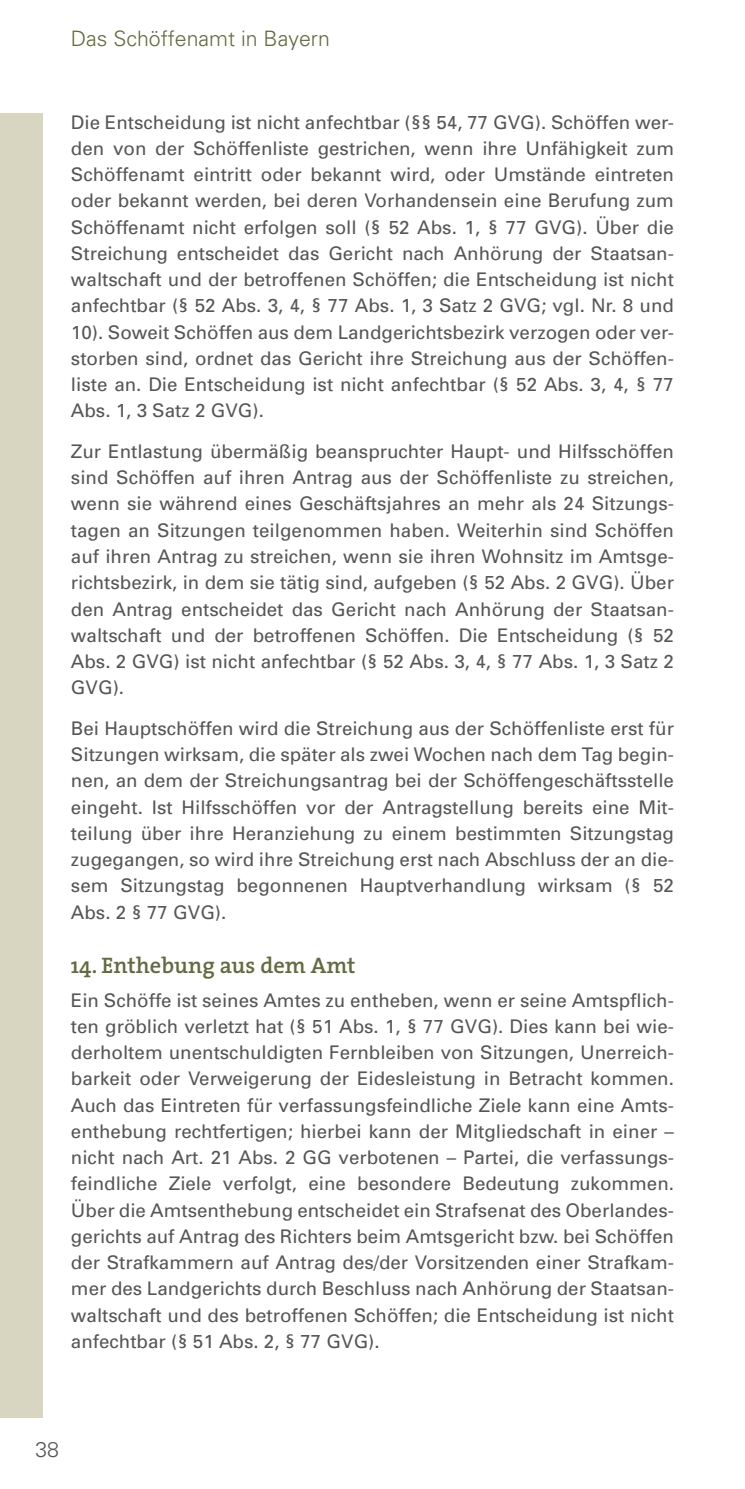
<style>
.page{position:relative;width:745px;height:1489px;background:#fff}
.page>*{position:absolute;margin:0;border:0;box-sizing:border-box;transform-origin:0 0}
.Headline_Anhang{font:600 22.5px "The Serif";color:#616b3e}
.t1{font:300 21.25px "Univers";color:#616b3e}
.t2{font:300 21.25px "Univers";color:#565656}
.Copy_Anhang{font:18.75px/26.2px "Univers";color:#565656;text-align:justify}
</style>
<div class="page">
<div style="left:0;top:113px;width:43px;height:1304px;background:#d8d6c1"></div>
<p class="t1" style="left:71px;top:25px;width:260px">Das Schöffenamt in Bayern</p>
<p class="Copy_Anhang" style="left:71px;top:108px;width:604px">Die Entscheidung ist nicht anfechtbar (§§ 54, 77 GVG). Schöffen wer&shy;den von der Schöffenliste gestrichen, wenn ihre Unfähigkeit zum Schöffenamt eintritt oder bekannt wird, oder Umstände eintreten oder bekannt werden, bei deren Vorhandensein eine Berufung zum Schöffenamt nicht erfolgen soll (§ 52 Abs. 1, § 77 GVG). Über die Streichung entscheidet das Gericht nach Anhörung der Staatsan&shy;waltschaft und der betroffenen Schöffen; die Entscheidung ist nicht anfechtbar (§ 52 Abs. 3, 4, § 77 Abs. 1, 3 Satz 2 GVG; vgl. Nr. 8 und 10). Soweit Schöffen aus dem Landgerichtsbezirk verzogen oder ver&shy;storben sind, ordnet das Gericht ihre Streichung aus der Schöffen&shy;liste an. Die Entscheidung ist nicht anfechtbar (§ 52 Abs. 3, 4, § 77<br>Abs. 1, 3 Satz 2 GVG).</p>
<p class="Copy_Anhang" style="left:71px;top:438px;width:604px">Zur Entlastung übermäßig beanspruchter Haupt- und Hilfsschöffen sind Schöffen auf ihren Antrag aus der Schöffenliste zu streichen, wenn sie während eines Geschäftsjahres an mehr als 24 Sitzungs&shy;tagen an Sitzungen teilgenommen haben. Weiterhin sind Schöffen auf ihren Antrag zu streichen, wenn sie ihren Wohnsitz im Amtsge&shy;richtsbezirk, in dem sie tätig sind, aufgeben (§ 52 Abs. 2 GVG). Über den Antrag entscheidet das Gericht nach Anhörung der Staatsan&shy;waltschaft und der betroffenen Schöffen. Die Entscheidung (§ 52<br>Abs. 2 GVG) ist nicht anfechtbar (§ 52 Abs. 3, 4, § 77 Abs. 1, 3 Satz 2<br>GVG).</p>
<p class="Copy_Anhang" style="left:71px;top:714px;width:604px">Bei Hauptschöffen wird die Streichung aus der Schöffenliste erst für Sitzungen wirksam, die später als zwei Wochen nach dem Tag begin&shy;nen, an dem der Streichungsantrag bei der Schöffengeschäftsstelle eingeht. Ist Hilfsschöffen vor der Antragstellung bereits eine Mit&shy;teilung über ihre Heranziehung zu einem bestimmten Sitzungstag zugegangen, so wird ihre Streichung erst nach Abschluss der an die&shy;sem Sitzungstag begonnenen Hauptverhandlung wirksam (§ 52<br>Abs. 2 § 77 GVG).</p>
<h4 class="Headline_Anhang" style="left:71px;top:946px;width:286px">14. Enthebung aus dem Amt</h4>
<p class="Copy_Anhang" style="left:71px;top:986px;width:604px">Ein Schöffe ist seines Amtes zu entheben, wenn er seine Amtspflich&shy;ten gröblich verletzt hat (§ 51 Abs. 1, § 77 GVG). Dies kann bei wie&shy;derholtem unentschuldigten Fernbleiben von Sitzungen, Unerreich&shy;barkeit oder Verweigerung der Eidesleistung in Betracht kommen.<br>Auch das Eintreten für verfassungsfeindliche Ziele kann eine Amts&shy;enthebung rechtfertigen; hierbei kann der Mitgliedschaft in einer – nicht nach Art. 21 Abs. 2 GG verbotenen – Partei, die verfassungs&shy;feindliche Ziele verfolgt, eine besondere Bedeutung zukommen.<br>Über die Amtsenthebung entscheidet ein Strafsenat des Oberlandes&shy;gerichts auf Antrag des Richters beim Amtsgericht bzw. bei Schöffen der Strafkammern auf Antrag des/der Vorsitzenden einer Strafkam&shy;mer des Landgerichts durch Beschluss nach Anhörung der Staatsan&shy;waltschaft und des betroffenen Schöffen; die Entscheidung ist nicht anfechtbar (§ 51 Abs. 2, § 77 GVG).</p>
<p class="t2" style="left:35px;top:1435px;width:25px">38</p>
</div>
